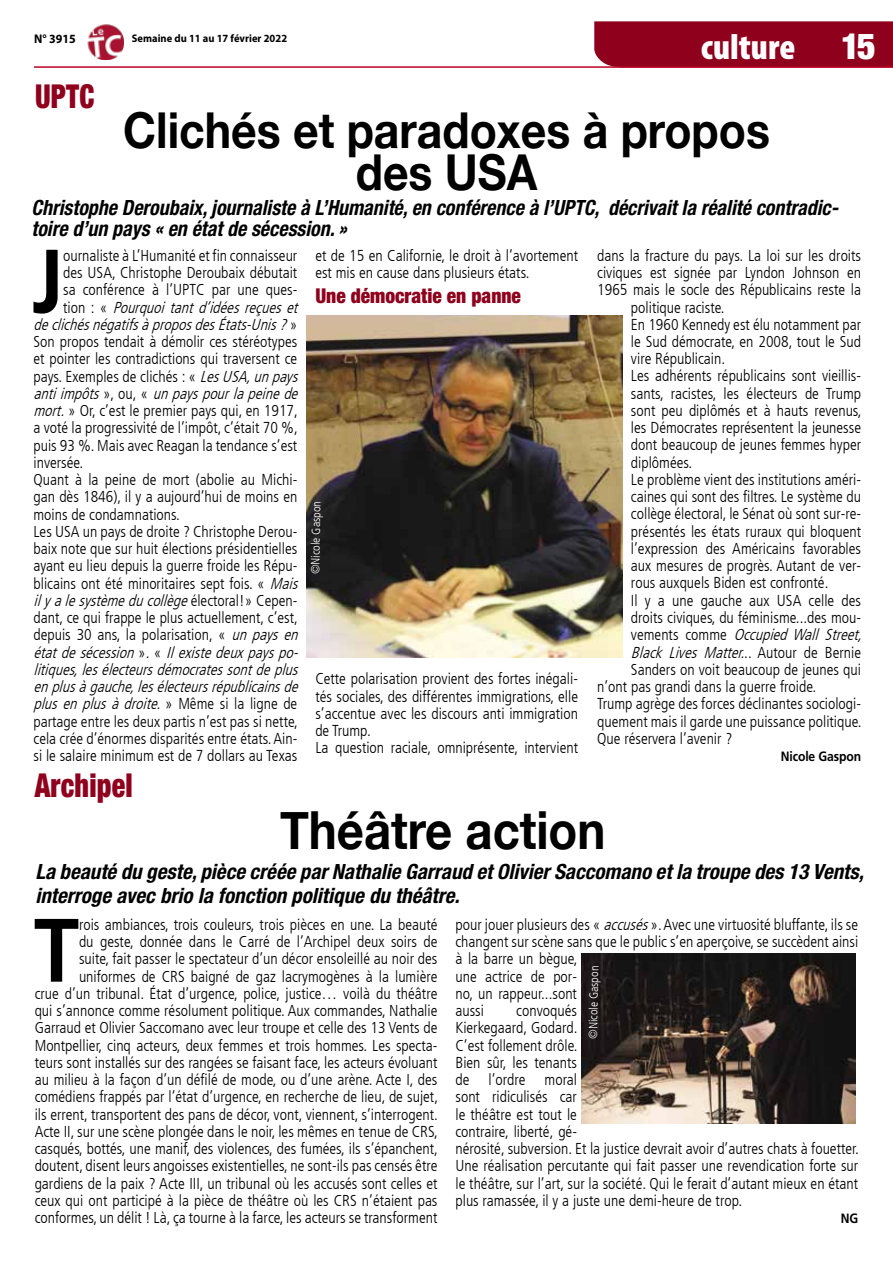
<style>
.page{position:relative;width:893px;height:1263px;background:#fff}
.page>*{position:absolute;margin:0;border:0;box-sizing:border-box;transform-origin:0 0}
.t1{font:700 89.85px "Frutiger LT Std";color:#000;scale:.9 1}
.t2{font:700 52.5px "Helvetica Neue";color:#000;scale:.9 1}
.t3{font:700 49.5px/42px "Helvetica Neue";color:#000;text-align:center;scale:.9 1}
.t4{font:900 condensed 36px "Myriad Pro";color:#fff}
.t5{font:900 condensed 36px "Helvetica Neue";color:#fff}
.t6{font:900 condensed 33px "Helvetica Neue";letter-spacing:.01em;color:#8f001d;scale:.85 1}
.t7{font:italic 700 condensed 21px/24px "Helvetica Neue LT Std";color:#000}
.t8{font:italic 700 condensed 21px/21px "Helvetica Neue LT Std";color:#000;scale:.95 1}
.t9{font:900 condensed 20.4px "Helvetica Neue";color:#8f001d;scale:.95 1}
.t10{font:300 condensed 15.75px/17.2px "Frutiger LT";color:#000}
.t11{font:italic 300 condensed 15.75px "Frutiger LT";color:#000}
.t12{font:700 13.5px "Frutiger LT Std";letter-spacing:-.01em;color:#000;scale:.9 1}
.t13{font:700 12.6px "Myriad Pro";color:#000;scale:.95 1}
.t14{font:300 condensed 12px "Frutiger LT";color:#fff}
.t15{font:700 10.95px "Myriad Pro";color:#000;scale:.95 1}
.s1{font-style:normal}
.s2{font-style:italic}
</style>
<div class="page">
<img style="left:87px;top:24px;width:36px;height:35px">
<div style="left:594px;top:21px;width:299px;height:45px;background:#8f001d"></div>
<hr style="left:34px;top:66px;width:859px;height:2px;background:#be0027">
<img style="left:306px;top:315px;width:316px;height:342px">
<img style="left:581px;top:953px;width:274px;height:170px">
<p class="t13" style="left:34px;top:31px;width:45px">N° 3915</p>
<p class="t15" style="left:132px;top:32px;width:165px">Semaine du 11 au 17 février 2022</p>
<h3 class="t4" style="left:701px;top:24px;width:96px">culture</h3>
<h3 class="t5" style="left:841px;top:24px;width:36px">15</h3>
<h3 class="t6" style="left:35px;top:76px;width:72px">UPTC</h3>
<h3 class="t3" style="left:123px;top:108px;width:720px">Clichés et paradoxes à propos des USA</h3>
<h3 class="t8" style="left:31px;top:197px;width:851px">Christophe Deroubaix, journaliste à L’Humanité, en conférence à l’UPTC, décrivait la réalité contradic&shy;toire d’un pays « en état de sécession. »</h3>
<h1 class="t1" style="left:32px;top:228px;width:36px">J</h1>
<p class="t10" style="left:63px;top:247px;width:236px">ournaliste à L’Humanité et fin connaisseur</p>
<p class="t10" style="left:597px;top:247px;width:265px">dans la fracture du pays. La loi sur les droits</p>
<p class="t10" style="left:597px;top:264px;width:265px">civiques est signée par Lyndon Johnson en</p>
<p class="t10" style="left:597px;top:281px;width:265px">1965 mais le socle des Républicains reste la</p>
<p class="t10" style="left:631px;top:299px;width:95px">politique raciste.</p>
<p class="t10" style="left:631px;top:316px;width:232px">En 1960 Kennedy est élu notamment par</p>
<p class="t10" style="left:631px;top:333px;width:232px">le Sud démocrate, en 2008, tout le Sud</p>
<p class="t10" style="left:631px;top:350px;width:96px">vire Républicain.</p>
<p class="t10" style="left:631px;top:368px;width:232px">Les adhérents républicains sont vieillis-</p>
<p class="t10" style="left:631px;top:385px;width:232px">sants, racistes, les électeurs de Trump</p>
<p class="t10" style="left:631px;top:402px;width:232px">sont peu diplômés et à hauts revenus,</p>
<p class="t10" style="left:631px;top:419px;width:232px">les Démocrates représentent la jeunesse</p>
<p class="t10" style="left:631px;top:437px;width:232px">dont beaucoup de jeunes femmes hyper</p>
<p class="t10" style="left:631px;top:454px;width:63px">diplômées.</p>
<p class="t10" style="left:631px;top:471px;width:232px">Le problème vient des institutions améri-</p>
<p class="t10" style="left:631px;top:488px;width:232px">caines qui sont des filtres. Le système du</p>
<p class="t10" style="left:631px;top:506px;width:232px">collège électoral, le Sénat où sont sur-re-</p>
<p class="t10" style="left:631px;top:523px;width:232px">présentés les états ruraux qui bloquent</p>
<p class="t10" style="left:631px;top:540px;width:232px">l’expression des Américains favorables</p>
<p class="t10" style="left:631px;top:557px;width:232px">aux mesures de progrès. Autant de ver-</p>
<p class="t10" style="left:631px;top:575px;width:199px">rous auxquels Biden est confronté.</p>
<p class="t10" style="left:631px;top:592px;width:232px">Il y a une gauche aux USA celle des</p>
<p class="t10" style="left:631px;top:609px;width:232px">droits civiques, du féminisme...des mou-</p>
<p class="t11" style="left:631px;top:626px;width:237px"><span class="s1">v e m e n t s c o m m e</span> Occupied Wall Street,</p>
<p class="t11" style="left:631px;top:643px;width:232px">Black Lives Matter.<span class="s1">. . A u t o u r d e B e r n i e</span></p>
<p class="t10" style="left:631px;top:661px;width:232px">Sanders on voit beaucoup de jeunes qui</p>
<p class="t10" style="left:597px;top:678px;width:221px">n’ont pas grandi dans la guerre froide.</p>
<p class="t10" style="left:597px;top:695px;width:265px">Trump agrège des forces déclinantes sociologi-</p>
<p class="t10" style="left:597px;top:713px;width:266px">quement mais il garde une puissance politique.</p>
<p class="t10" style="left:597px;top:730px;width:137px">Que réservera l’avenir ?</p>
<p class="t12" style="left:781px;top:748px;width:91px">Nicole Gaspon</p>
<p class="t10" style="left:315px;top:247px;width:264px">et de 15 en Californie, le droit à l’avortement est mis en cause dans plusieurs états.</p>
<p class="t9" style="left:315px;top:283px;width:218px">Une démocratie en panne</p>
<p class="t10" style="left:63px;top:264px;width:236px">des USA, Christophe Deroubaix débutait</p>
<p class="t10" style="left:63px;top:281px;width:236px">sa conférence à l’UPTC par une ques-</p>
<p class="t11" style="left:63px;top:298px;width:241px"><span class="s1">t i o n : «</span> Pourquoitantd’idéesreçueset</p>
<p class="t11" style="left:34px;top:315px;width:265px">declichésnégatifsàproposdesÉtats-Unis ? <span class="s1">»</span></p>
<p class="t10" style="left:33px;top:333px;width:265px">Son propos tendait à démolir ces stéréotypes</p>
<p class="t10" style="left:33px;top:350px;width:265px">et pointer les contradictions qui traversent ce</p>
<p class="t10" style="left:33px;top:368px;width:270px">pays. Exemples de clichés : « <span class="s2">LesUSA,unpays</span></p>
<p class="t11" style="left:34px;top:384px;width:270px">antiimpôts<span class="s1">» , o u , «</span> unpayspourlapeinede</p>
<p class="t10" style="left:34px;top:402px;width:266px"><span class="s2">mort.</span>» Or, c’est le premier pays qui, en 1917,</p>
<p class="t10" style="left:34px;top:419px;width:266px">a voté la progressivité de l’impôt, c’était 70 %,</p>
<p class="t10" style="left:34px;top:437px;width:265px">puis 93 %. Mais avec Reagan la tendance s’est</p>
<p class="t10" style="left:34px;top:454px;width:51px">inversée.</p>
<p class="t10" style="left:34px;top:471px;width:265px">Quant à la peine de mort (abolie au Michi-</p>
<p class="t10" style="left:34px;top:488px;width:265px">gan dès 1846), il y a aujourd’hui de moins en</p>
<p class="t10" style="left:34px;top:506px;width:148px">moins de condamnations.</p>
<p class="t10" style="left:34px;top:523px;width:265px">Les USA un pays de droite ? Christophe Derou-</p>
<p class="t10" style="left:34px;top:540px;width:265px">baix note que sur huit élections présidentielles</p>
<p class="t10" style="left:34px;top:557px;width:265px">ayant eu lieu depuis la guerre froide les Répu-</p>
<p class="t10" style="left:34px;top:575px;width:270px">blicains ont été minoritaires sept fois. « <span class="s2">Mais</span></p>
<p class="t11" style="left:34px;top:591px;width:265px">ilyalesystèmeducollège<span class="s1">é l e c t o ra l ! » C e p e n -</span></p>
<p class="t10" style="left:33px;top:609px;width:266px">dant, ce qui frappe le plus actuellement, c’est,</p>
<p class="t10" style="left:33px;top:626px;width:270px">depuis 30 ans, la polarisation, « <span class="s2">unpaysen</span></p>
<p class="t11" style="left:33px;top:643px;width:270px">étatdesécession<span class="s1">» . «</span> Ilexistedeuxpayspo-</p>
<p class="t11" style="left:34px;top:660px;width:270px">litiques,lesélecteursdémocratessontdeplus</p>
<p class="t11" style="left:33px;top:678px;width:270px">enplusàgauche,lesélecteursrépublicainsde</p>
<p class="t11" style="left:33px;top:695px;width:265px">plusenplusàdroite.<span class="s1">» M ê m e s i l a l i g n e d e</span></p>
<p class="t10" style="left:34px;top:713px;width:266px">partage entre les deux partis n’est pas si nette,</p>
<p class="t10" style="left:34px;top:730px;width:265px">cela crée d’énormes disparités entre états. Ain-</p>
<p class="t10" style="left:34px;top:747px;width:265px">si le salaire minimum est de 7 dollars au Texas</p>
<p class="t14" style="left:308px;top:574px;width:74px;rotate:-89deg">©Nicole Gaspon</p>
<p class="t10" style="left:315px;top:670px;width:264px">Cette polarisation provient des fortes inégali&shy;tés sociales, des différentes immigrations, elle s’accentue avec les discours anti immigration de Trump.<br>La question raciale, omniprésente, intervient</p>
<h3 class="t6" style="left:35px;top:765px;width:117px">Archipel</h3>
<h2 class="t2" style="left:280px;top:798px;width:363px">Théâtre action</h2>
<h3 class="t7" style="left:35px;top:860px;width:830px">La beauté du geste, pièce créée par Nathalie Garraud et Olivier Saccomano et la troupe des 13 Vents, interroge avec brio la fonction politique du théâtre.</h3>
<h1 class="t1" style="left:34px;top:898px;width:51px">T</h1>
<p class="t10" style="left:35px;top:916px;width:405px;text-align:right">rois ambiances, trois couleurs, trois pièces en une. La beauté<br>du geste, donnée dans le Carré de l’Archipel deux soirs de<br>suite, fait passer le spectateur d’un décor ensoleillé au noir des uniformes de CRS baigné de gaz lacrymogènes à la lumière<br>crue d’un tribunal. État d’urgence, police, justice… voilà du théâtre qui s’annonce comme résolument politique. Aux commandes, Nathalie Garraud et Olivier Saccomano avec leur troupe et celle des 13 Vents de Montpellier, cinq acteurs, deux femmes et trois hommes. Les specta&shy;teurs sont installés sur des rangées se faisant face, les acteurs évoluant au milieu à la façon d’un défilé de mode, ou d’une arène. Acte I, des comédiens frappés par l’état d’urgence, en recherche de lieu, de sujet, ils errent, transportent des pans de décor, vont, viennent, s’interrogent.<br>Acte II, sur une scène plongée dans le noir, les mêmes en tenue de CRS, casqués, bottés, une manif, des violences, des fumées, ils s’épanchent, doutent, disent leurs angoisses existentielles, ne sont-ils pas censés être gardiens de la paix ? Acte III, un tribunal où les accusés sont celles et ceux qui ont participé à la pièce de théâtre où les CRS n’étaient pas conformes, un délit ! Là, ça tourne à la farce, les acteurs se transforment</p>
<p class="t10" style="left:455px;top:916px;width:404px">pour jouer plusieurs des « <span class="s2">accusés</span>». Avec une virtuosité bluffante, ils se changent sur scène sans que le public s’en aperçoive, se succèdent ainsi à la barre un bègue,<br>une actrice de por-<br>no, un rappeur...sont<br>aussi</p>
<p class="t14" style="left:586px;top:1039px;width:74px;rotate:-89deg">©Nicole Gaspon</p>
<p class="t10" style="left:455px;top:1002px;width:405px;text-indent:61px">convoqués<br>Kierkegaard, Godard.<br>C’est follement drôle.<br>Bien sûr, les tenants<br>de l’ordre moral<br>sont ridiculisés car<br>le théâtre est tout le<br>contraire, liberté, gé-<br>nérosité, subversion. Et la justice devrait avoir d’autres chats à fouetter.<br>Une réalisation percutante qui fait passer une revendication forte sur le théâtre, sur l’art, sur la société. Qui le ferait d’autant mieux en étant plus ramassée, il y a juste une demi-heure de trop.</p>
<p class="t12" style="left:841px;top:1210px;width:21px">NG</p>
</div>
